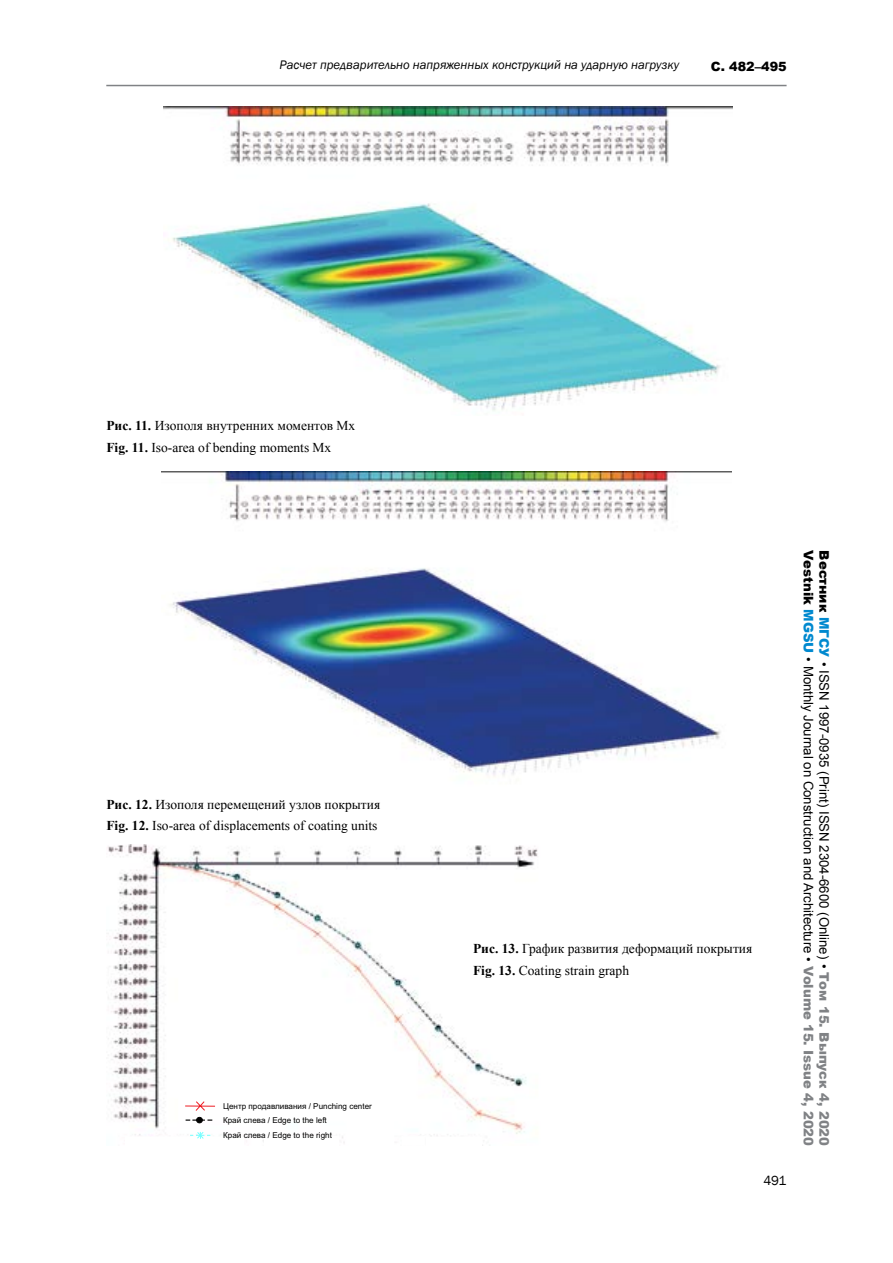
<style>
.page{position:relative;width:893px;height:1263px;background:#fff}
.page>*{position:absolute;margin:0;border:0;box-sizing:border-box;transform-origin:0 0}
.t1{font:13.5px/21.5px "Times New Roman";color:#000}
.t2{font:13.5px "Franklin Gothic";color:#000}
.t3{font:13.2px/15.9px "Arial";color:#000}
.t4{font:italic 12.75px "Franklin Gothic";color:#000}
.t5{font:900 12.75px "Arial";color:#000}
.t6{font:8.1px/13.6px "Arial";color:#000}
.s1{font-weight:700}
.s2{font-weight:900}
.s3{font-weight:900;color:#0089cf}
.s4{font-weight:900;color:#808285}
</style>
<div class="page">
<hr style="left:106px;top:85px;width:681px;height:1px;background:#808285">
<img style="left:164px;top:106px;width:568px;height:305px">
<img style="left:162px;top:472px;width:569px;height:305px">
<img style="left:108px;top:844px;width:430px;height:299px">
<div style="left:125px;top:1137px;width:119px;height:8px;background:#fff"></div>
<svg style="left:185px;top:1101px;width:31px;height:10px"></svg>
<div style="left:264px;top:1136px;width:75px;height:9px;background:#fff"></div>
<svg style="left:426px;top:1137px;width:56px;height:6px"></svg>
<svg style="left:186px;top:1117px;width:26px;height:6px"></svg>
<div style="left:196px;top:1117px;width:7px;height:6px;border:1px solid #000;border-radius:50%"></div>
<svg style="left:190px;top:1131px;width:20px;height:8px"></svg>
<div style="left:402px;top:1136px;width:23px;height:9px;background:#fff"></div>
<p class="t4" style="left:280px;top:57px;width:401px">Расчет предварительно напряженных конструкций на ударную нагрузку</p>
<p class="t5" style="left:711px;top:57px;width:77px">С. 482–495</p>
<p class="t1" style="left:106px;top:415px;width:250px"><span class="s1">Рис. 11.</span> Изополя внутренних моментов Мх<br><span class="s1">Fig. 11.</span> Iso-area of bending moments Mx</p>
<p class="t1" style="left:106px;top:793px;width:275px"><span class="s1">Рис. 12.</span> Изополя перемещений узлов покрытия<br><span class="s1">Fig. 12.</span> Iso-area of displacements of coating units</p>
<p class="t6" style="left:223px;top:1100px;width:150px">Центр продавливания / Punching center<br>Край слева / Edge to the left</p>
<p class="t6" style="left:223px;top:1129px;width:110px">Край слева / Edge to the right</p>
<p class="t1" style="left:473px;top:938px;width:281px"><span class="s1">Рис. 13.</span> График развития деформаций покрытия<br><span class="s1">Fig. 13.</span> Coating strain graph</p>
<p class="t2" style="left:763px;top:1172px;width:25px">491</p>
<p class="t3" style="left:832px;top:550px;width:597px;rotate:90deg"><span class="s2">Вестник</span> <span class="s3">МГСУ</span> • ISSN 1997-0935 (Print) ISSN 2304-6600 (Online) • <span class="s4">Том 15. Выпуск 4, 2020<br></span><span class="s2">Vestnik</span> <span class="s3">MGSU</span> • Monthly Journal on Construction and Architecture • <span class="s4">Volume 15. Issue 4, 2020</span></p>
</div>
